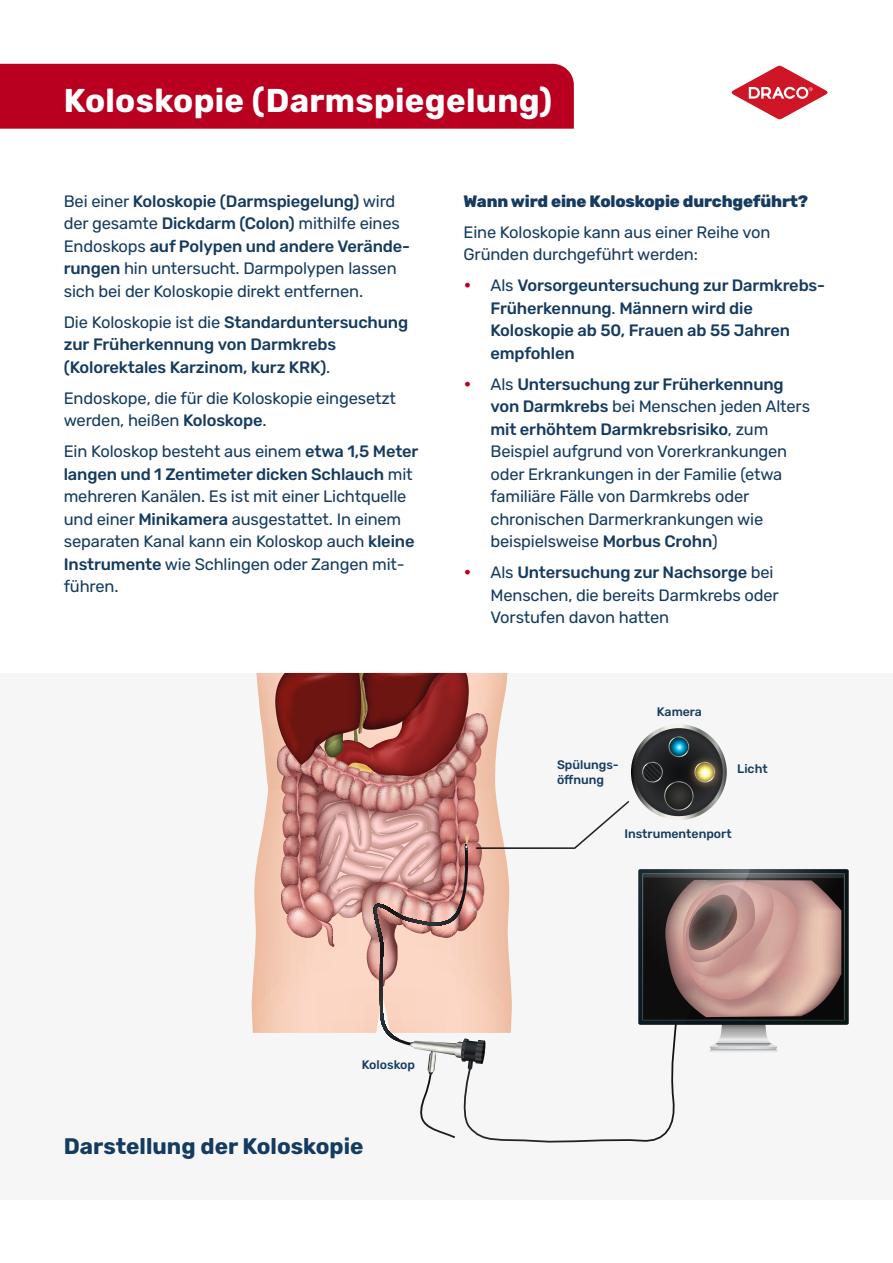
<style>
.page{position:relative;width:893px;height:1263px;background:#fff}
.page>*{position:absolute;margin:0;border:0;box-sizing:border-box;transform-origin:0 0}
.t1{font:700 33px "Rubik";letter-spacing:.01em;color:#fff}
.t2{font:700 22.5px "Rubik";color:#153b60}
.t3{font:16.5px/22.5px "Rubik";letter-spacing:-.01em;color:#153b60}
.t4{font:500 16.5px/22.5px "Rubik";letter-spacing:-.01em;color:#153b60}
.t5{font:800 16.5px "Rubik";letter-spacing:-.01em;color:#153b60}
.t6{font:500 12.3px/14.9px "Rubik";color:#153b60}
.s1{font-weight:500}
.s2{font-weight:400}
.s3{font-family:"Stone Sans ITC Std";color:#ba0020}
.s4{font-family:"Stone Sans ITC Std";font-weight:500;color:#ba0020}
</style>
<div class="page">
<svg style="left:731px;top:65px;width:97px;height:55px"></svg>
<div style="left:0;top:673px;width:893px;height:526px;background:#f6f6f6"></div>
<svg style="left:251px;top:673px;width:598px;height:470px"></svg>
<div style="left:0;top:64px;width:574px;height:65px;background:#ba0020"></div>
<h1 class="t1" style="left:64px;top:81px;width:490px">Koloskopie (Darmspiegelung)</h1>
<p class="t3" style="left:64px;top:190px;width:348px">Bei einer <span class="s1">Koloskopie (Darmspiegelung)</span> wird der gesamte <span class="s1">Dickdarm (Colon)</span> mithilfe eines Endoskops <span class="s1">auf Polypen und andere Verände&shy;rungen</span> hin untersucht. Darmpolypen lassen sich bei der Koloskopie direkt entfernen.</p>
<p class="t4" style="left:64px;top:311px;width:346px"><span class="s2">Die Koloskopie ist die</span> Standarduntersuchung zur Früherkennung von Darmkrebs (Kolorektales Karzinom, kurz KRK)<span class="s2">.</span></p>
<p class="t3" style="left:64px;top:387px;width:334px">Endoskope, die für die Koloskopie eingesetzt werden, heißen <span class="s1">Koloskope</span>.</p>
<p class="t3" style="left:64px;top:441px;width:356px">Ein Koloskop besteht aus einem <span class="s1">etwa 1,5 Meter langen und 1 Zentimeter dicken Schlauch</span> mit mehreren Kanälen. Es ist mit einer Lichtquelle und einer <span class="s1">Minikamera</span> ausgestattet. In einem separaten Kanal kann ein Koloskop auch <span class="s1">kleine Instrumente</span> wie Schlingen oder Zangen mit&shy;führen.</p>
<p class="t5" style="left:463px;top:191px;width:346px">Wann wird eine Koloskopie durchgeführt?</p>
<p class="t3" style="left:463px;top:221px;width:308px">Eine Koloskopie kann aus einer Reihe von<br>Gründen durchgeführt werden:</p>
<p class="t4" style="left:490px;top:275px;width:336px;text-indent:-27px"><span class="s3">•</span> <span class="s2">Als</span> Vorsorgeuntersuchung zur Darmkrebs-<br>Früherkennung<span class="s2">.</span> Männern wird die<br>Koloskopie ab 50, Frauen ab 55 Jahren empfohlen</p>
<p class="t3" style="left:490px;top:373px;width:321px;text-indent:-27px"><span class="s4">•</span> Als <span class="s1">Untersuchung zur Früherkennung von Darmkrebs</span> bei Menschen jeden Alters <span class="s1">mit erhöhtem Darmkrebsrisiko</span>, zum Beispiel aufgrund von Vorerkrankungen oder Erkrankungen in der Familie (etwa familiäre Fälle von Darmkrebs oder chronischen Darmerkrankungen wie beispielsweise <span class="s1">Morbus Crohn</span>)</p>
<p class="t3" style="left:490px;top:562px;width:290px;text-indent:-27px"><span class="s4">•</span> Als <span class="s1">Untersuchung zur Nachsorge</span> bei<br>Menschen, die bereits Darmkrebs oder<br>Vorstufen davon hatten</p>
<p class="t6" style="left:557px;top:758px;width:63px">Spülungs&shy;öffnung</p>
<p class="t6" style="left:657px;top:705px;width:47px">Kamera</p>
<p class="t6" style="left:737px;top:762px;width:32px">Licht</p>
<p class="t6" style="left:624px;top:827px;width:109px">Instrumentenport</p>
<p class="t6" style="left:362px;top:1058px;width:55px">Koloskop</p>
<h2 class="t2" style="left:64px;top:1133px;width:301px">Darstellung der Koloskopie</h2>
</div>
